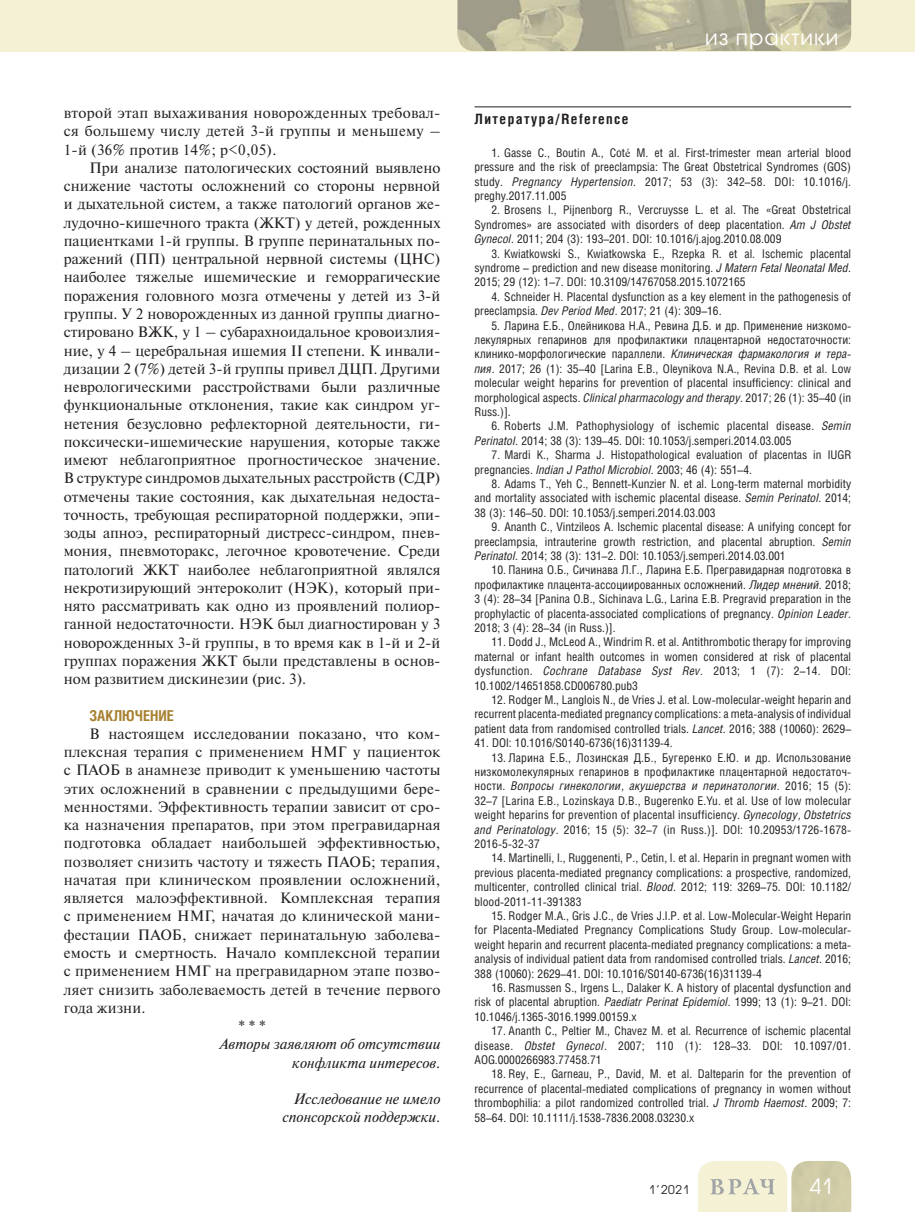
<style>
.page{position:relative;width:915px;height:1212px;background:#fff}
.page>*{position:absolute;margin:0;border:0;box-sizing:border-box;transform-origin:0 0}
.t1{font:21px "Avant Garde Gothic C";letter-spacing:.05em;color:#fff}
.t2{font:15px/18.3px "Newton C";letter-spacing:.01em;color:#231f20;text-align:justify}
.t3{font:italic 15px/18.3px "Newton C";color:#231f20;text-align:right}
.t4{font:700 15px "Helios Cond C";color:#a78131}
.t5{font:700 14.25px "Helios Cond C";letter-spacing:.1em;color:#231f20}
.t6{font:12px/14.4px "Helios Cond C";color:#231f20;text-align:justify}
.t7{font:12px "Avant Garde Gothic C";color:#231f20}
.s1{font-family:"Times New Roman"}
.s2{font-style:italic}
</style>
<div class="page">
<div style="left:0;top:0;width:914px;height:51px;background:#f5f1d5"></div>
<svg style="left:698px;top:1161px;width:152px;height:51px;background:#e3e0c3"></svg>
<img style="left:457px;top:0;width:393px;height:51px">
<hr style="left:474px;top:106px;width:376px;height:1px;background:#231f20">
<p class="t2" style="left:64px;top:105px;width:378px">второй этап выхаживания новорожденных требовал&shy;ся большему числу детей 3-й группы и меньшему – 1-й (36% против 14%; р&lt;0,05).</p>
<p class="t2" style="left:64px;top:160px;width:378px;text-indent:26px">При анализе патологических состояний выявлено снижение частоты осложнений со стороны нервной и дыхательной систем, а также патологий органов же&shy;лудочно-кишечного тракта (ЖКТ) у детей, рожденных пациентками 1-й группы. В группе перинатальных по&shy;ражений (ПП) центральной нервной системы (ЦНС) наиболее тяжелые ишемические и геморрагические поражения головного мозга отмечены у детей из 3-й группы. У 2 новорожденных из данной группы диагно&shy;стировано ВЖК, у 1 – субарахноидальное кровоизлия&shy;ние, у 4 – церебральная ишемия II степени. К инвали&shy;дизации 2 (7%) детей 3-й группы привел ДЦП. Другими неврологическими расстройствами были различные функциональные отклонения, такие как синдром уг&shy;нетения безусловно рефлекторной деятельности, ги&shy;поксически-ишемические нарушения, которые также имеют неблагоприятное прогностическое значение.<br>В структуре синдромов дыхательных расстройств (СДР) отмечены такие состояния, как дыхательная недоста&shy;точность, требующая респираторной поддержки, эпи&shy;зоды апноэ, респираторный дистресс-синдром, пнев&shy;мония, пневмоторакс, легочное кровотечение. Среди патологий ЖКТ наиболее неблагоприятной являлся некротизирующий энтероколит (НЭК), который при&shy;нято рассматривать как одно из проявлений полиор&shy;ганной недостаточности. НЭК был диагностирован у 3 новорожденных 3-й группы, в то время как в 1-й и 2-й группах поражения ЖКТ были представлены в основ&shy;ном развитием дискинезии (рис. 3).</p>
<p class="t4" style="left:89px;top:709px;width:86px">ЗАКЛЮЧЕНИЕ</p>
<p class="t2" style="left:89px;top:726px;width:352px">В настоящем исследовании показано, что ком-</p>
<p class="t2" style="left:64px;top:744px;width:378px">плексная терапия с применением НМГ у пациенток</p>
<p class="t2" style="left:64px;top:763px;width:378px">с ПАОБ в анамнезе приводит к уменьшению частоты</p>
<p class="t2" style="left:64px;top:781px;width:378px">этих осложнений в сравнении с предыдущими бере-</p>
<p class="t2" style="left:64px;top:799px;width:378px">менностями. Эффективность терапии зависит от сро-</p>
<p class="t2" style="left:64px;top:817px;width:378px">ка назначения препаратов, при этом прегравидарная</p>
<p class="t2" style="left:64px;top:836px;width:378px">подготовка обладает наибольшей эффективностью,</p>
<p class="t2" style="left:64px;top:854px;width:378px">позволяет снизить частоту и тяжесть ПАОБ; терапия,</p>
<p class="t2" style="left:64px;top:872px;width:378px">начатая при клиническом проявлении осложнений,</p>
<p class="t2" style="left:64px;top:890px;width:378px">является малоэффективной. Комплексная терапия</p>
<p class="t2" style="left:64px;top:909px;width:378px">с применением НМГ, начатая до клинической мани-</p>
<p class="t2" style="left:64px;top:927px;width:378px">фестации ПАОБ, снижает перинатальную заболева-</p>
<p class="t2" style="left:64px;top:945px;width:378px">емость и смертность. Начало комплексной терапии</p>
<p class="t2" style="left:64px;top:963px;width:378px">с применением НМГ на прегравидарном этапе позво-</p>
<p class="t2" style="left:64px;top:982px;width:378px">ляет снизить заболеваемость детей в течение первого</p>
<p class="t2" style="left:64px;top:1000px;width:83px">года жизни.</p>
<p class="t2" style="left:238px;top:1018px;width:29px">* * *</p>
<p class="t3" style="left:219px;top:1036px;width:222px">Авторы заявляют об отсутствии конфликта интересов.</p>
<p class="t3" style="left:282px;top:1091px;width:159px">Исследование не имело спонсорской поддержки.</p>
<h1 class="t1" style="left:704px;top:27px;width:135px">из практики</h1>
<p class="t5" style="left:474px;top:114px;width:155px">Литература/Reference</p>
<p class="t6" style="left:474px;top:146px;width:378px;text-indent:17px">1. Gasse C., Boutin A., Cot<span class="s1">é</span> M. et al. First-trimester mean arterial blood pressure and the risk of preeclampsia: The Great Obstetrical Syndromes (GOS) study. <span class="s2">Pregnancy Hypertension.</span> 2017; 53 (3): 342–58. DOI: 10.1016/j. preghy.2017.11.005</p>
<p class="t6" style="left:474px;top:204px;width:378px;text-indent:17px">2. Brosens I., Pijnenborg R., Vercruysse L. et al. The «Great Obstetrical Syndromes» are associated with disorders of deep placentation. <span class="s2">Am J Obstet Gynecol.</span> 2011; 204 (3): 193–201. DOI: 10.1016/j.ajog.2010.08.009</p>
<p class="t6" style="left:474px;top:247px;width:378px;text-indent:17px">3. Kwiatkowski S., Kwiatkowska E., Rzepka R. et al. Ischemic placental syndrome – prediction and new disease monitoring. <span class="s2">J Matern Fetal Neonatal Med.<br></span>2015; 29 (12): 1–7. DOI: 10.3109/14767058.2015.1072165</p>
<p class="t6" style="left:474px;top:290px;width:378px;text-indent:17px">4. Schneider H. Placental dysfunction as a key element in the pathogenesis of preeclampsia. <span class="s2">Dev Period Med.</span> 2017; 21 (4): 309–16.</p>
<p class="t6" style="left:474px;top:319px;width:378px;text-indent:17px">5. Ларина Е.Б., Олейникова Н.А., Ревина Д.Б. и др. Применение низкомо&shy;лекулярных гепаринов для профилактики плацентарной недостаточности: клинико-морфологические параллели. <span class="s2">Клиническая фармакология и тера&shy;пия.</span> 2017; 26 (1): 35–40 [Larina E.B., Oleynikova N.A., Revina D.B. et al. Low molecular weight heparins for prevention of placental insufficiency: clinical and morphological aspects. <span class="s2">Clinical pharmacology and therapy.</span> 2017; 26 (1): 35–40 (in Russ.)].</p>
<p class="t6" style="left:474px;top:420px;width:378px;text-indent:17px">6. Roberts J.M. Pathophysiology of ischemic placental disease. <span class="s2">Semin<br>Perinatol.</span> 2014; 38 (3): 139–45. DOI: 10.1053/j.semperi.2014.03.005</p>
<p class="t6" style="left:474px;top:449px;width:378px;text-indent:17px">7. Mardi K., Sharma J. Histopathological evaluation of placentas in IUGR pregnancies. <span class="s2">Indian J Pathol Microbiol.</span> 2003; 46 (4): 551–4.</p>
<p class="t6" style="left:474px;top:478px;width:378px;text-indent:17px">8. Adams T., Yeh C., Bennett-Kunzier N. et al. Long-term maternal morbidity and mortality associated with ischemic placental disease. <span class="s2">Semin Perinatol.</span> 2014; 38 (3): 146–50. DOI: 10.1053/j.semperi.2014.03.003</p>
<p class="t6" style="left:474px;top:521px;width:378px;text-indent:17px">9. Ananth C., Vintzileos A. Ischemic placental disease: A unifying concept for preeclampsia, intrauterine growth restriction, and placental abruption. <span class="s2">Semin Perinatol.</span> 2014; 38 (3): 131–2. DOI: 10.1053/j.semperi.2014.03.001</p>
<p class="t6" style="left:474px;top:564px;width:378px;text-indent:17px">10. Панина О.Б., Сичинава Л.Г., Ларина Е.Б. Прегравидарная подготовка в профилактике плацента-ассоциированных осложнений. <span class="s2">Лидер мнений.</span> 2018; 3 (4): 28–34 [Panina O.B., Sichinava L.G., Larina E.B. Pregravid preparation in the prophylactic of placenta-associated complications of pregnancy. <span class="s2">Opinion Leader.<br></span>2018; 3 (4): 28–34 (in Russ.)].</p>
<p class="t6" style="left:474px;top:636px;width:378px;text-indent:17px">11. Dodd J., McLeod A., Windrim R. et al. Antithrombotic therapy for improving maternal or infant health outcomes in women considered at risk of placental dysfunction. <span class="s2">Cochrane Database Syst Rev.</span> 2013; 1 (7): 2–14. DOI:<br>10.1002/14651858.CD006780.pub3</p>
<p class="t6" style="left:474px;top:694px;width:378px;text-indent:17px">12. Rodger M., Langlois N., de Vries J. et al. Low-molecular-weight heparin and recurrent placenta-mediated pregnancy complications: a meta-analysis of individual patient data from randomised controlled trials. <span class="s2">Lancet</span>. 2016; 388 (10060): 2629–</p>
<p class="t6" style="left:474px;top:737px;width:200px">41. DOI: 10.1016/S0140-6736(16)31139-4.</p>
<p class="t6" style="left:474px;top:751px;width:378px;text-indent:17px">13. Ларина Е.Б., Лозинская Д.Б., Бугеренко Е.Ю. и др. Использование низкомолекулярных гепаринов в профилактике плацентарной недостаточ&shy;ности. <span class="s2">Вопросы гинекологии, акушерства и перинатологии.</span> 2016; 15 (5):<br>32–7 [Larina E.B., Lozinskaya D.B., Bugerenko E.Yu. et al. Use of low molecular weight heparins for prevention of placental insufficiency. <span class="s2">Gynecology, Obstetrics and Perinatology.</span> 2016; 15 (5): 32–7 (in Russ.)]. DOI: 10.20953/1726-1678- 2016-5-32-37</p>
<p class="t6" style="left:474px;top:852px;width:378px;text-indent:17px">14. Martinelli, I., Ruggenenti, P., Cetin, I. et al. Heparin in pregnant women with previous placenta-mediated pregnancy complications: a prospective, randomized, multicenter, controlled clinical trial. <span class="s2">Blood</span>. 2012; 119: 3269–75. DOI: 10.1182/ blood-2011-11-391383</p>
<p class="t6" style="left:474px;top:910px;width:378px;text-indent:17px">15. Rodger M.A., Gris J.C., de Vries J.I.P. et al. Low-Molecular-Weight Heparin for Placenta-Mediated Pregnancy Complications Study Group. Low-molecular&shy;weight heparin and recurrent placenta-mediated pregnancy complications: a meta&shy;analysis of individual patient data from randomised controlled trials. <span class="s2">Lancet</span>. 2016; 388 (10060): 2629–41. DOI: 10.1016/S0140-6736(16)31139-4</p>
<p class="t6" style="left:474px;top:982px;width:378px;text-indent:17px">16. Rasmussen S., Irgens L., Dalaker K. A history of placental dysfunction and risk of placental abruption. <span class="s2">Paediatr Perinat Epidemiol.</span> 1999; 13 (1): 9–21. DOI:<br>10.1046/j.1365-3016.1999.00159.x</p>
<p class="t6" style="left:474px;top:1025px;width:378px;text-indent:17px">17. Ananth C., Peltier M., Chavez M. et al. Recurrence of ischemic placental disease. <span class="s2">Obstet Gynecol.</span> 2007; 110 (1): 128–33. DOI: 10.1097/01.<br>AOG.0000266983.77458.71</p>
<p class="t6" style="left:474px;top:1068px;width:378px;text-indent:17px">18. Rey, E., Garneau, P., David, M. et al. Dalteparin for the prevention of recurrence of placental-mediated complications of pregnancy in women without thrombophilia: a pilot randomized controlled trial. <span class="s2">J Thromb Haemost.</span> 2009; 7:<br>58–64. DOI: 10.1111/j.1538-7836.2008.03230.x</p>
<p class="t7" style="left:648px;top:1184px;width:42px">1’2021</p>
<h1 class="t1" style="left:809px;top:1177px;width:25px">41</h1>
</div>
